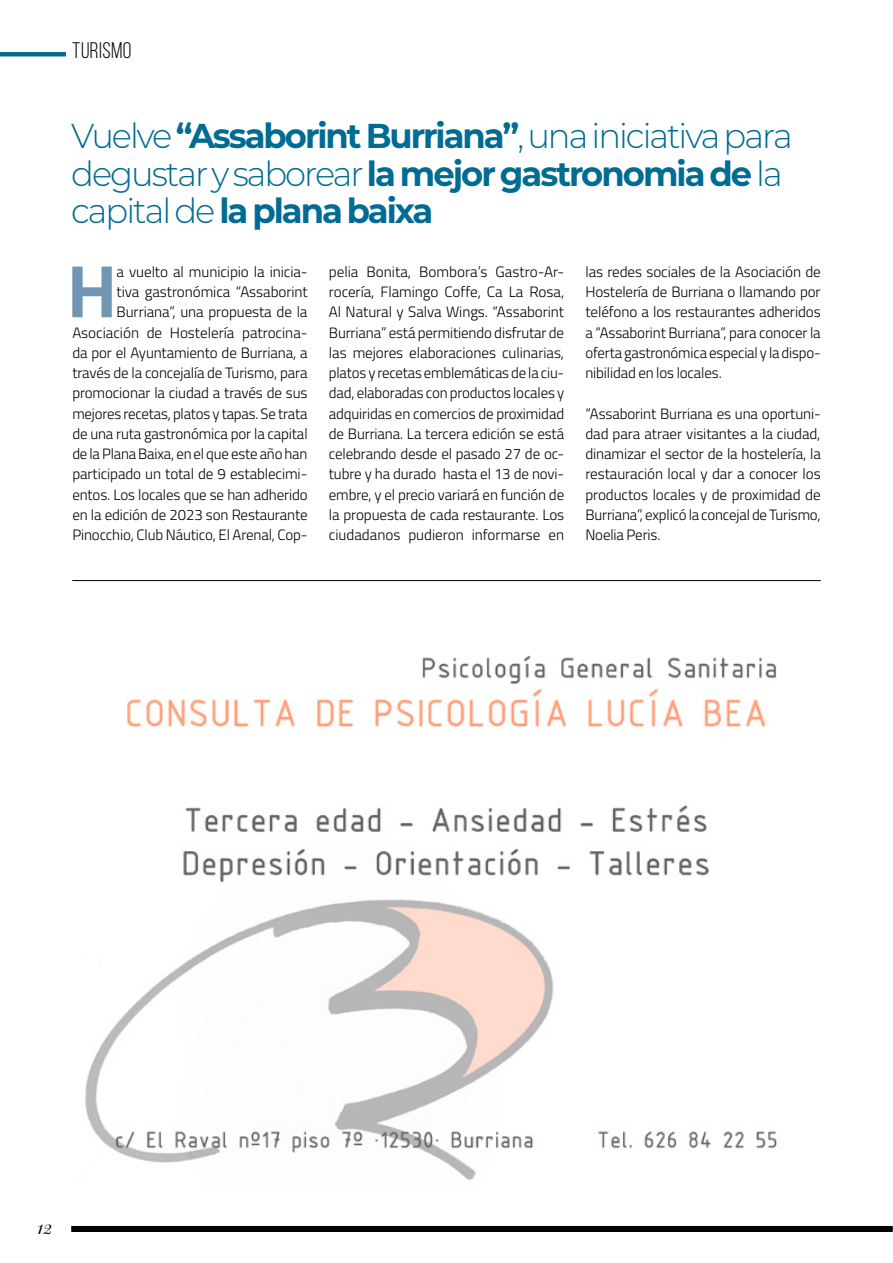
<style>
.page{position:relative;width:893px;height:1263px;background:#fff}
.page>*{position:absolute;margin:0;border:0;box-sizing:border-box;transform-origin:0 0}
.t1{font:700 74.55px "Titillium";color:#7196b4}
.t2{font:300 34.5px/37.5px "Montserrat";letter-spacing:-.06em;color:#006c93}
.t3{font:22.5px "Bebas Neue";letter-spacing:.02em;color:#000}
.t4{font:italic 18px "Playfair Display";color:#000}
.t5{font:300 15px/20.2px "Titillium";letter-spacing:-.01em;color:#000;text-align:justify}
.s1{font-weight:700}
</style>
<div class="page">
<div style="left:71px;top:1226px;width:822px;height:6px;background:#000"></div>
<hr style="left:0;top:52px;width:66px;height:4px;background:#006c93">
<img style="left:85px;top:655px;width:692px;height:525px">
<hr style="left:72px;top:580px;width:749px;height:1px;background:#000">
<h3 class="t3" style="left:72px;top:39px;width:61px">TURISMO</h3>
<h2 class="t2" style="left:71px;top:116px;width:723px">Vuelve <span class="s1">“Assaborint Burriana”</span>, una iniciativa para degustar y saborear <span class="s1">la mejor gastronomia de</span> la capital de <span class="s1">la plana baixa</span></h2>
<p class="t5" style="left:72px;top:261px;width:237px;text-align:right">a vuelto al municipio la inicia-<br>tiva gastronómica “Assaborint Burriana”, una propuesta de la Asociación de Hostelería patrocina&shy;da por el Ayuntamiento de Burriana, a través de la concejalía de Turismo, para promocionar la ciudad a través de sus mejores recetas, platos y tapas. Se trata de una ruta gastronómica por la capital de la Plana Baixa, en el que este año han participado un total de 9 establecimi&shy;entos. Los locales que se han adherido en la edición de 2023 son Restaurante Pinocchio, Club Náutico, El Arenal, Cop-</p>
<p class="t5" style="left:329px;top:261px;width:237px">pelia Bonita, Bombora’s Gastro-Ar&shy;rocería, Flamingo Coffe, Ca La Rosa, Al Natural y Salva Wings. “Assaborint Burriana” está permitiendo disfrutar de las mejores elaboraciones culinarias, platos y recetas emblemáticas de la ciu&shy;dad, elaboradas con productos locales y adquiridas en comercios de proximidad de Burriana. La tercera edición se está celebrando desde el pasado 27 de oc&shy;tubre y ha durado hasta el 13 de novi&shy;embre, y el precio variará en función de la propuesta de cada restaurante. Los ciudadanos pudieron informarse en</p>
<p class="t5" style="left:585px;top:261px;width:237px">las redes sociales de la Asociación de Hostelería de Burriana o llamando por teléfono a los restaurantes adheridos a “Assaborint Burriana”, para conocer la oferta gastronómica especial y la dispo&shy;nibilidad en los locales.</p>
<h1 class="t1" style="left:67px;top:234px;width:52px">H</h1>
<p class="t5" style="left:585px;top:402px;width:237px">“Assaborint Burriana es una oportuni&shy;dad para atraer visitantes a la ciudad, dinamizar el sector de la hostelería, la restauración local y dar a conocer los productos locales y de proximidad de Burriana”, explicó la concejal de Turismo, Noelia Peris.</p>
<p class="t4" style="left:37px;top:1215px;width:17px">12</p>
</div>
